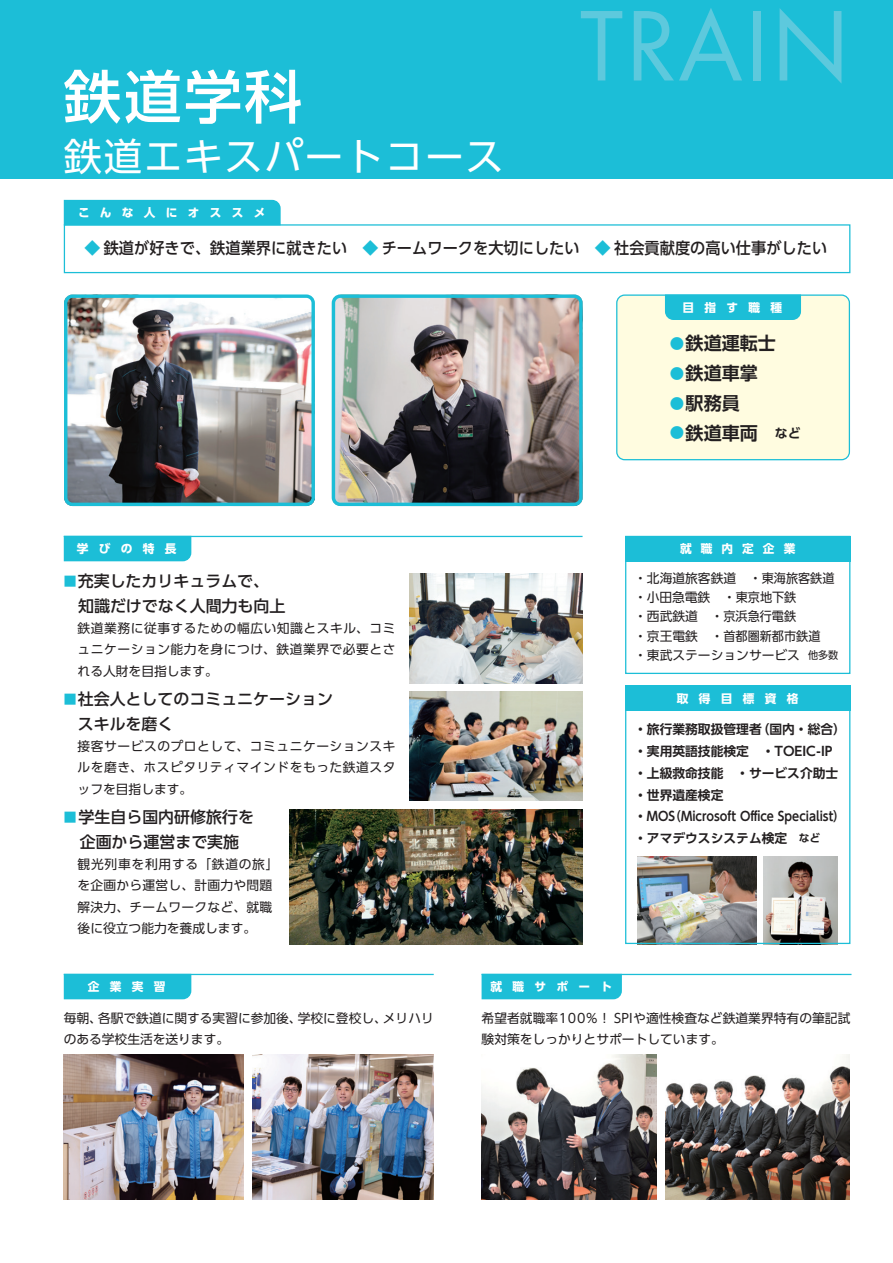
<style>
.page{position:relative;width:893px;height:1263px;background:#fff}
.page>*{position:absolute;margin:0;border:0;box-sizing:border-box;transform-origin:0 0}
.t1{font:104.1px "Futura PT";letter-spacing:.01em;color:#5dc9dd}
.t2{font:500 57.45px "UD Shin Go Pro";color:#fff}
.t3{font:38.25px "UD Shin Go Pro";letter-spacing:.05em;color:#fff}
.t4{font:700 18px "UD Shin Go Pro De";color:#231f20}
.t5{font:500 15.9px/24.5px "UD Shin Go Pro";color:#231f20}
.t6{font:500 15.9px "UD Shin Go Pro";color:#231f20;scale:.95 1}
.t7{font:12.75px/21.3px "UD Shin Go Pro";color:#231f20}
.t8{font:700 12.75px/21.8px "UD Shin Go Pro De";color:#231f20}
.t9{font:12.75px/21.3px "UD Shin Go Pro";letter-spacing:.02em;color:#231f20}
.t10{font:700 11.7px "UD Shin Go Pro";letter-spacing:.88em;color:#fff}
.s1{color:#1cbed7}
.s2{font-size:12.75px;color:#1cbed7}
.s3{font-size:14.4px;color:#1cbed7}
.s4{font-size:12.75px}
.s5{font-size:10.65px}
</style>
<div class="page">
<img style="left:64px;top:1054px;width:180px;height:145px">
<img style="left:289px;top:809px;width:294px;height:135px">
<img style="left:409px;top:692px;width:174px;height:108px">
<img style="left:409px;top:573px;width:174px;height:110px">
<img style="left:253px;top:1054px;width:181px;height:145px">
<img style="left:482px;top:1054px;width:175px;height:145px">
<img style="left:665px;top:1054px;width:184px;height:145px">
<div style="left:0;top:0;width:893px;height:179px;background:#1cbed7"></div>
<div style="left:64px;top:224px;width:786px;height:49px;border:1px solid #1cbed7"></div>
<div style="left:64px;top:200px;width:217px;height:25px;background:#1cbed7"></div>
<div style="left:617px;top:295px;width:232px;height:165px;background:#fffce0;border-radius:8px"></div>
<div style="left:616px;top:294px;width:234px;height:166px;border:1px solid #1cbed7;border-radius:8px"></div>
<div style="left:665px;top:294px;width:136px;height:26px;background:#1cbed7"></div>
<img style="left:68px;top:298px;width:243px;height:204px">
<div style="left:64px;top:294px;width:251px;height:212px;border:3px solid #1cbed7;border-radius:7px"></div>
<img style="left:336px;top:298px;width:243px;height:204px">
<div style="left:332px;top:294px;width:251px;height:212px;border:3px solid #1cbed7;border-radius:7px"></div>
<div style="left:64px;top:537px;width:127px;height:24px;background:#1cbed7"></div>
<hr style="left:64px;top:536px;width:519px;height:1px;background:#1cbed7">
<div style="left:64px;top:975px;width:127px;height:24px;background:#1cbed7"></div>
<hr style="left:64px;top:974px;width:370px;height:1px;background:#1cbed7">
<div style="left:482px;top:975px;width:140px;height:24px;background:#1cbed7"></div>
<hr style="left:482px;top:974px;width:369px;height:1px;background:#1cbed7">
<div style="left:625px;top:536px;width:225px;height:138px;border:1px solid #1cbed7"></div>
<div style="left:625px;top:536px;width:225px;height:25px;background:#1cbed7"></div>
<img style="left:763px;top:857px;width:75px;height:85px">
<img style="left:638px;top:857px;width:119px;height:85px">
<div style="left:625px;top:686px;width:225px;height:25px;background:#1cbed7"></div>
<div style="left:625px;top:686px;width:225px;height:258px;border:1px solid #1cbed7"></div>
<h2 class="t2" style="left:64px;top:50px;width:240px">鉄道学科</h2>
<h3 class="t3" style="left:64px;top:125px;width:442px">鉄道エキスパートコース</h3>
<h1 class="t1" style="left:579px;top:-16px;width:273px">TRAIN</h1>
<p class="t10" style="left:78px;top:203px;width:189px">こんな人にオススメ</p>
<p class="t6" style="left:85px;top:235px;width:783px"><span class="s1">◆</span> 鉄道が好きで、鉄道業界に就きたい　<span class="s1">◆</span> チームワークを大切にしたい　<span class="s1">◆</span> 社会貢献度の高い仕事がしたい</p>
<p class="t10" style="left:683px;top:298px;width:101px">目指す職種</p>
<p class="t10" style="left:77px;top:539px;width:101px">学びの特長</p>
<p class="t5" style="left:64px;top:568px;width:223px"><span class="s2">■</span>充実したカリキュラムで、　知識だけでなく人間力も向上</p>
<p class="t7" style="left:78px;top:617px;width:319px;text-align:justify">鉄道業務に従事するための幅広い知識とスキル、コミュニケーション能力を身につけ、鉄道業界で必要とされる人財を目指します。</p>
<p class="t5" style="left:64px;top:686px;width:271px"><span class="s2">■</span>社会人としてのコミュニケーション　スキルを磨く</p>
<p class="t7" style="left:78px;top:735px;width:319px;text-align:justify">接客サービスのプロとして、コミュニケーションスキルを磨き、ホスピタリティマインドをもった鉄道スタッフを目指します。</p>
<p class="t5" style="left:64px;top:804px;width:208px"><span class="s2">■</span> 学生自ら国内研修旅行を　　企画から運営まで実施</p>
<p class="t9" style="left:78px;top:853px;width:202px">観光列車を利用する「鉄道の旅」を企画から運営し、計画力や問題解決力、チームワークなど、就職後に役立つ能力を養成します。</p>
<p class="t10" style="left:88px;top:977px;width:79px">企業実習</p>
<p class="t7" style="left:64px;top:1007px;width:371px">毎朝、各駅で鉄道に関する実習に参加後、学校に登校し、メリハリのある学校生活を送ります。</p>
<h3 class="t4" style="left:670px;top:329px;width:108px"><span class="s3">●</span>鉄道運転士</h3>
<h3 class="t4" style="left:670px;top:359px;width:90px"><span class="s3">●</span>鉄道車掌</h3>
<h3 class="t4" style="left:670px;top:388px;width:72px"><span class="s3">●</span>駅務員</h3>
<h3 class="t4" style="left:670px;top:418px;width:132px"><span class="s3">●</span>鉄道車両 <span class="s4">など</span></h3>
<p class="t10" style="left:680px;top:539px;width:117px">就職内定企業</p>
<p class="t7" style="left:634px;top:568px;width:206px;line-height:19.2px">・北海道旅客鉄道　・東海旅客鉄道・小田急電鉄　・東京地下鉄<br>・西武鉄道　・京浜急行電鉄<br>・京王電鉄　・首都圏新都市鉄道<br>・東武ステーションサービス <span class="s5">他多数</span></p>
<p class="t10" style="left:677px;top:689px;width:123px">取得目標資格</p>
<p class="t8" style="left:634px;top:718px;width:213px">・旅行業務取扱管理者（国内・総合）・実用英語技能検定　・TOEIC-IP・上級救命技能　・サービス介助士・世界遺産検定<br>・MOS（Microsoft Office Specialist）・アマデウスシステム検定 <span class="s5">など</span></p>
<p class="t10" style="left:490px;top:977px;width:123px">就職サポート</p>
<p class="t7" style="left:482px;top:1007px;width:370px">希望者就職率100％！ SPIや適性検査など鉄道業界特有の筆記試験対策をしっかりとサポートしています。</p>
</div>
